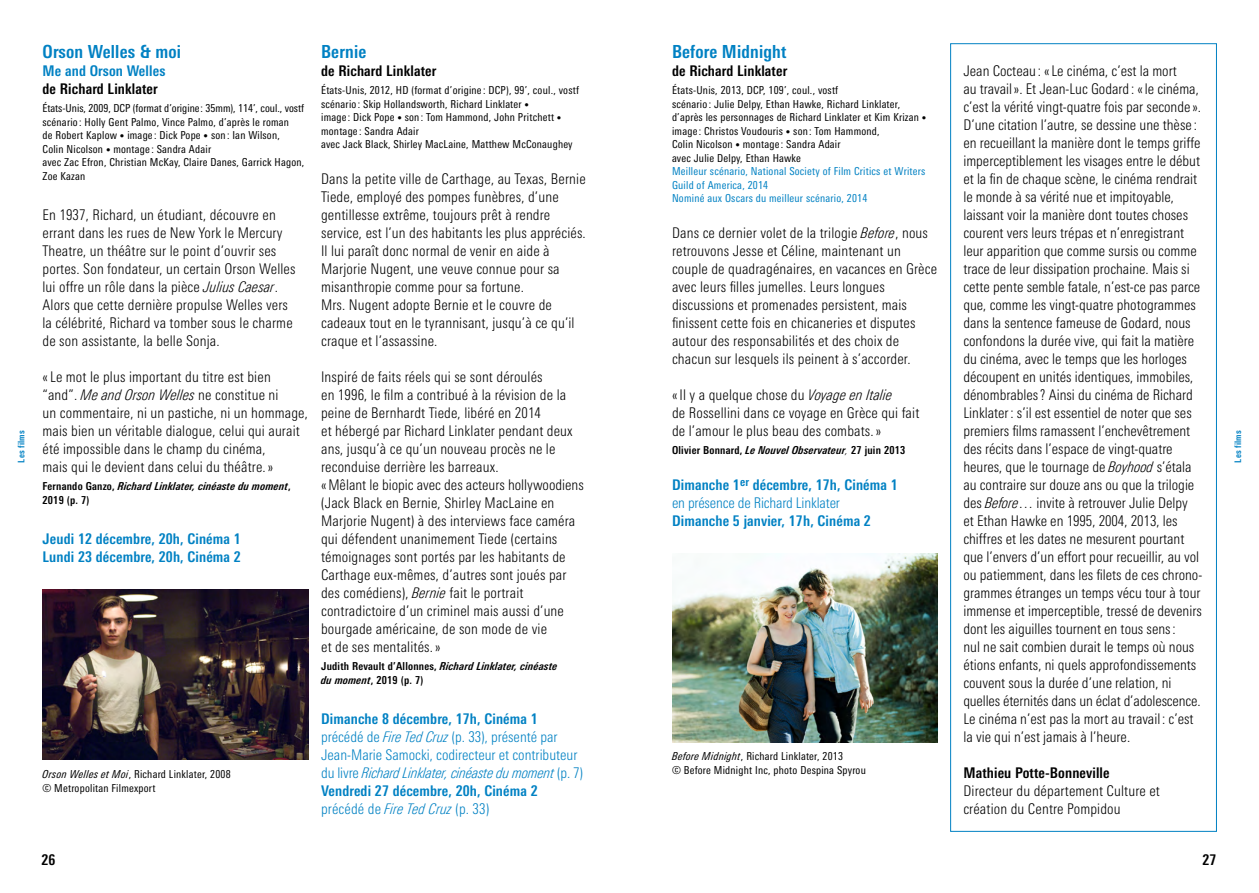
<style>
.page{position:relative;width:1259px;height:893px;background:#fff}
.page>*{position:absolute;margin:0;border:0;box-sizing:border-box;transform-origin:0 0}
.t1{font:700 condensed 18px "Univers Next Pro";letter-spacing:.01em;color:#0081c3}
.t2{font:300 condensed 14.7px/18px "Univers Next Pro";letter-spacing:.01em;color:#000}
.t3{font:300 condensed 14.7px/18px "Univers Next Pro";color:#0081c3}
.t4{font:700 condensed 14.7px/18px "Univers Next Pro";letter-spacing:.01em;color:#0081c3}
.t5{font:700 condensed 14.7px "Univers Next Pro";letter-spacing:.01em;color:#000}
.t6{font:condensed 10.95px/13.5px "Univers Next Pro";letter-spacing:.02em;color:#000}
.t7{font:700 condensed 10.95px/13.5px "Univers Next Pro";letter-spacing:.02em;color:#000}
.t8{font:condensed 10.95px/13.5px "Univers Next Pro";letter-spacing:.02em;color:#0081c3}
.t9{font:italic 700 condensed 10.95px/13.5px "Univers Next Pro";letter-spacing:.02em;color:#000}
.t10{font:700 condensed 9px "Univers Next Pro";letter-spacing:.02em;color:#0081c3}
.s1{font-size:9px}
.s2{font-style:italic}
.s3{font-style:normal}
.s4{font-weight:700}
.s5{font-weight:300;font-style:italic}
.s6{font-weight:300}
</style>
<div class="page">
<img style="left:43px;top:590px;width:265px;height:170px">
<div style="left:950px;top:43px;width:266px;height:789px;border:1px solid #0081c3"></div>
<img style="left:672px;top:553px;width:266px;height:189px">
<p class="t10" style="left:16px;top:462px;width:34px;rotate:-90deg">Les films</p>
<p class="t1" style="left:43px;top:41px;width:140px">Orson Welles &amp; moi</p>
<p class="t4" style="left:43px;top:62px;width:124px">Me and Orson Welles</p>
<p class="t5" style="left:43px;top:80px;width:117px">de Richard Linklater</p>
<p class="t6" style="left:43px;top:101px;width:263px">États-Unis, 2009, DCP (format d’origine: 35mm), 114’, coul., vostf scénario: Holly Gent Palmo, Vince Palmo, d’après le roman<br>de Robert Kaplow <span class="s1">•</span> image: Dick Pope <span class="s1">•</span> son: Ian Wilson,<br>Colin Nicolson <span class="s1">•</span> montage: Sandra Adair<br>avec Zac Efron, Christian McKay, Claire Danes, Garrick Hagon, Zoe Kazan</p>
<p class="t2" style="left:43px;top:206px;width:255px">En 1937, Richard, un étudiant, découvre en errant dans les rues de New York le Mercury Theatre, un théâtre sur le point d’ouvrir ses portes. Son fondateur, un certain Orson Welles lui offre un rôle dans la pièce <span class="s2">Julius Caesar</span>.<br>Alors que cette dernière propulse Welles vers la célébrité, Richard va tomber sous le charme de son assistante, la belle Sonja.</p>
<p class="t2" style="left:43px;top:368px;width:267px">«Le mot le plus important du titre est bien “and”. <span class="s2">Me and Orson Welles</span> ne constitue ni<br>un commentaire, ni un pastiche, ni un hommage, mais bien un véritable dialogue, celui qui aurait été impossible dans le champ du cinéma,<br>mais qui le devient dans celui du théâtre.»</p>
<p class="t9" style="left:43px;top:479px;width:250px"><span class="s3">Fernando Ganzo,</span> Richard Linklater, cinéaste du moment<span class="s3">,<br>2019 (p. 7)</span></p>
<p class="t4" style="left:43px;top:530px;width:200px">Jeudi 12 décembre, 20h, Cinéma 1<br>Lundi 23 décembre, 20h, Cinéma 2</p>
<p class="t6" style="left:43px;top:767px;width:190px"><span class="s2">Orson Welles et Moi</span>, Richard Linklater, 2008 © Metropolitan Filmexport</p>
<p class="t1" style="left:321px;top:41px;width:47px">Bernie</p>
<p class="t5" style="left:321px;top:62px;width:117px">de Richard Linklater</p>
<p class="t6" style="left:321px;top:83px;width:259px">États-Unis, 2012, HD (format d’origine: DCP), 99’, coul., vostf scénario: Skip Hollandsworth, Richard Linklater <span class="s1">•<br></span>image: Dick Pope <span class="s1">•</span> son: Tom Hammond, John Pritchett <span class="s1">• </span>montage: Sandra Adair<br>avec Jack Black, Shirley MacLaine, Matthew McConaughey</p>
<p class="t2" style="left:321px;top:170px;width:266px">Dans la petite ville de Carthage, au Texas, Bernie Tiede, employé des pompes funèbres, d’une gentillesse extrême, toujours prêt à rendre service, est l’un des habitants les plus appréciés.<br>Il lui paraît donc normal de venir en aide à Marjorie Nugent, une veuve connue pour sa misanthropie comme pour sa fortune.<br>Mrs. Nugent adopte Bernie et le couvre de cadeaux tout en le tyrannisant, jusqu’à ce qu’il craque et l’assassine.</p>
<p class="t2" style="left:321px;top:368px;width:264px">Inspiré de faits réels qui se sont déroulés<br>en 1996, le film a contribué à la révision de la peine de Bernhardt Tiede, libéré en 2014<br>et hébergé par Richard Linklater pendant deux ans, jusqu’à ce qu’un nouveau procès ne le reconduise derrière les barreaux.<br>«Mêlant le biopic avec des acteurs hollywoodiens (Jack Black en Bernie, Shirley MacLaine en Marjorie Nugent) à des interviews face caméra qui défendent unanimement Tiede (certains témoignages sont portés par les habitants de Carthage eux-mêmes, d’autres sont joués par des comédiens), <span class="s2">Bernie</span> fait le portrait contradictoire d’un criminel mais aussi d’une bourgade américaine, de son mode de vie<br>et de ses mentalités.»</p>
<p class="t7" style="left:321px;top:659px;width:238px">Judith Revault d’Allonnes, <span class="s2">Richard Linklater, cinéaste du moment</span>, 2019 (p. 7)</p>
<p class="t3" style="left:321px;top:710px;width:263px"><span class="s4">Dimanche 8 décembre, 17h, Cinéma 1 </span>précédé de <span class="s2">Fire Ted Cruz</span> (p. 33), présenté par Jean-Marie Samocki, codirecteur et contributeur du livre <span class="s2">Richard Linklater, cinéaste du moment</span> (p. 7)<br><span class="s4">Vendredi 27 décembre, 20h, Cinéma 2 </span>précédé de <span class="s2">Fire Ted Cruz</span> (p. 33)</p>
<p class="t1" style="left:672px;top:41px;width:116px">Before Midnight</p>
<p class="t5" style="left:672px;top:62px;width:117px">de Richard Linklater</p>
<p class="t6" style="left:672px;top:83px;width:256px">États-Unis, 2013, DCP, 109’, coul., vostf<br>scénario: Julie Delpy, Ethan Hawke, Richard Linklater, d’après les personnages de Richard Linklater et Kim Krizan <span class="s1">• </span>image: Christos Voudouris <span class="s1">•</span> son: Tom Hammond,<br>Colin Nicolson <span class="s1">•</span> montage: Sandra Adair<br>avec Julie Delpy, Ethan Hawke</p>
<p class="t8" style="left:672px;top:164px;width:255px">Meilleur scénario, National Society of Film Critics et Writers<br>Guild of America, 2014<br>Nominé aux Oscars du meilleur scénario, 2014</p>
<p class="t2" style="left:672px;top:224px;width:266px">Dans ce dernier volet de la trilogie <span class="s2">Before</span>, nous retrouvons Jesse et Céline, maintenant un couple de quadragénaires, en vacances en Grèce avec leurs filles jumelles. Leurs longues discussions et promenades persistent, mais finissent cette fois en chicaneries et disputes autour des responsabilités et des choix de chacun sur lesquels ils peinent à s’accorder.</p>
<p class="t2" style="left:672px;top:386px;width:249px">«Il y a quelque chose du <span class="s2">Voyage en Italie<br></span>de Rossellini dans ce voyage en Grèce qui fait de l’amour le plus beau des combats.»</p>
<p class="t7" style="left:672px;top:443px;width:235px">Olivier Bonnard, <span class="s2">Le Nouvel Observateur</span><span class="s5">,</span> 27 juin 2013</p>
<p class="t4" style="left:672px;top:476px;width:227px">Dimanche 1<sup>er</sup> décembre, 17h, Cinéma 1 <span class="s6">en présence de Richard Linklater</span></p>
<p class="t4" style="left:672px;top:512px;width:200px">Dimanche 5 janvier, 17h, Cinéma 2</p>
<p class="t6" style="left:672px;top:749px;width:195px"><span class="s2">Before Midnight</span>, Richard Linklater, 2013<br>© Before Midnight Inc, photo Despina Spyrou</p>
<p class="t2" style="left:963px;top:62px;width:240px">Jean Cocteau : «Le cinéma, c’est la mort<br>au travail». Et Jean-Luc Godard : «le cinéma, c’est la vérité vingt-quatre fois par seconde ».<br>D’une citation l’autre, se dessine une thèse : en recueillant la manière dont le temps griffe imperceptiblement les visages entre le début et la fin de chaque scène, le cinéma rendrait le monde à sa vérité nue et impitoyable, laissant voir la manière dont toutes choses courent vers leurs trépas et n’enregistrant leur apparition que comme sursis ou comme trace de leur dissipation prochaine. Mais si cette pente semble fatale, n’est-ce pas parce que, comme les vingt-quatre photogrammes dans la sentence fameuse de Godard, nous confondons la durée vive, qui fait la matière du cinéma, avec le temps que les horloges découpent en unités identiques, immobiles, dénombrables? Ainsi du cinéma de Richard Linklater: s’il est essentiel de noter que ses premiers films ramassent l’enchevêtrement des récits dans l’espace de vingt-quatre heures, que le tournage de <span class="s2">Boyhood</span> s’étala au contraire sur douze ans ou que la trilogie des <span class="s2">Before</span>… invite à retrouver Julie Delpy<br>et Ethan Hawke en 1995, 2004, 2013, les chiffres et les dates ne mesurent pourtant que l’envers d’un effort pour recueillir, au vol ou patiemment, dans les filets de ces chrono&shy;grammes étranges un temps vécu tour à tour immense et imperceptible, tressé de devenirs dont les aiguilles tournent en tous sens:<br>nul ne sait combien durait le temps où nous étions enfants, ni quels approfondissements couvent sous la durée d’une relation, ni quelles éternités dans un éclat d’adolescence.<br>Le cinéma n’est pas la mort au travail : c’est la vie qui n’est jamais à l’heure.</p>
<p class="t5" style="left:963px;top:764px;width:148px">Mathieu Potte-Bonneville</p>
<p class="t2" style="left:963px;top:782px;width:198px">Directeur du département Culture et création du Centre Pompidou</p>
<p class="t5" style="left:41px;top:851px;width:16px">26</p>
<p class="t5" style="left:1202px;top:851px;width:16px">27</p>
<p class="t10" style="left:1232px;top:462px;width:34px;rotate:-90deg">Les films</p>
</div>
